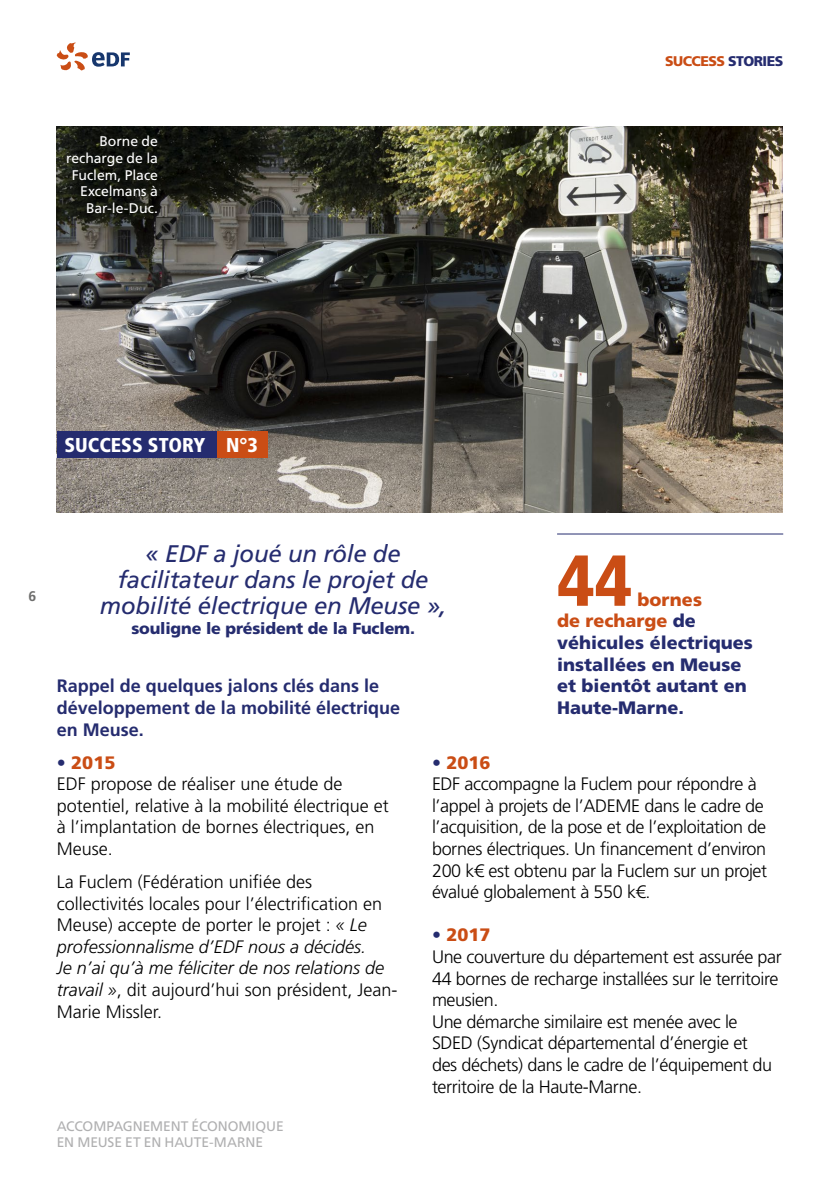
<style>
.page{position:relative;width:840px;height:1191px;background:#fff}
.page>*{position:absolute;margin:0;border:0;box-sizing:border-box;transform-origin:0 0}
.t1{font:900 condensed 72px "Frutiger LT Std";color:#ca4d15}
.t2{font:italic 24px/26px "Frutiger LT Std";letter-spacing:-.01em;color:#252c6f;text-align:center}
.t3{font:900 condensed 20px "Frutiger LT Std";color:#fff}
.t4{font:300 18px/21.6px "Frutiger LT Std";letter-spacing:-.02em;color:#000}
.t5{font:300 18px/21.6px "Frutiger LT Std";color:#000}
.t6{font:900 18px/21.6px "Frutiger LT Std";color:#252c6f}
.t7{font:700 18px/21.6px "Frutiger LT Std";color:#252c6f}
.t8{font:900 16px "Frutiger LT Std";letter-spacing:-.01em;color:#252c6f}
.t9{font:14px/16.8px "Frutiger LT Std";letter-spacing:-.005em;color:#fff;text-align:right}
.t10{font:900 14px "Frutiger LT Std";letter-spacing:-.04em;color:#ca4d15}
.t11{font:700 14px "Frutiger LT Std";color:#6e6e6d}
.t12{font:13.8px/16px "Frutiger LT Std";letter-spacing:-.005em;color:#b0b0b1}
.s1{color:#252c6f}
.s2{color:#ca4d15}
.s3{font-weight:900;color:#252c6f}
.s4{font-weight:900;color:#ca4d15}
.s5{font-style:italic}
</style>
<div class="page">
<svg style="left:57px;top:42px;width:73px;height:28px"></svg>
<img style="left:56px;top:126px;width:726px;height:386px">
<hr style="left:556px;top:533px;width:226px;height:1px;background:#252c6f">
<div style="left:57px;top:432px;width:160px;height:26px;background:#252c6f"></div>
<div style="left:217px;top:432px;width:51px;height:26px;background:#ca4d15"></div>
<p class="t9" style="left:66px;top:133px;width:93px">Borne de recharge de la<br>Fuclem, Place<br>Excelmans à<br>Bar-le-Duc.</p>
<p class="t10" style="left:665px;top:53px;width:119px">SUCCESS <span class="s1">STORIES</span></p>
<p class="t3" style="left:64px;top:433px;width:195px">SUCCESS STORY N°3</p>
<p class="t11" style="left:28px;top:587px;width:9px">6</p>
<h2 class="t2" style="left:100px;top:540px;width:348px">« EDF a joué un rôle de facilitateur dans le projet de mobilité électrique en Meuse »,</h2>
<p class="t8" style="left:131px;top:618px;width:285px">souligne le président de la Fuclem.</p>
<h1 class="t1" style="left:556px;top:537px;width:76px">44</h1>
<p class="t6" style="left:556px;top:588px;width:197px;text-indent:80px"><span class="s2">bornes<br>de recharge</span> de véhicules électriques installées en Meuse et bientôt autant en<br>Haute-Marne.</p>
<p class="t7" style="left:57px;top:675px;width:345px">Rappel de quelques jalons clés dans le développement de la mobilité électrique en Meuse.</p>
<p class="t5" style="left:57px;top:752px;width:333px"><span class="s3">•</span> <span class="s4">2015<br></span>EDF propose de réaliser une étude de potentiel, relative à la mobilité électrique et à l’implantation de bornes électriques, en<br>Meuse.</p>
<p class="t5" style="left:57px;top:871px;width:342px">La Fuclem (Fédération unifiée des collectivités locales pour l’électrification en Meuse) accepte de porter le projet : <span class="s5">« Le professionnalisme d’EDF nous a décidés.<br>Je n’ai qu’à me féliciter de nos relations de travail »</span>, dit aujourd’hui son président, Jean-Marie Missler.</p>
<p class="t4" style="left:432px;top:751px;width:336px"><span class="s3">•</span> <span class="s4">2016<br></span>EDF accompagne la Fuclem pour répondre à l’appel à projets de l’ADEME dans le cadre de l’acquisition, de la pose et de l’exploitation de bornes électriques. Un financement d’environ 200 k€ est obtenu par la Fuclem sur un projet évalué globalement à 550 k€.</p>
<p class="t4" style="left:432px;top:924px;width:351px"><span class="s3">•</span> <span class="s4">2017<br></span>Une couverture du département est assurée par 44 bornes de recharge installées sur le territoire meusien.<br>Une démarche similaire est menée avec le SDED (Syndicat départemental d’énergie et<br>des déchets) dans le cadre de l’équipement du territoire de la Haute-Marne.</p>
<p class="t12" style="left:57px;top:1118px;width:228px">ACCOMPAGNEMENT ÉCONOMIQUE<br>EN MEUSE ET EN HAUTE-MARNE</p>
</div>
